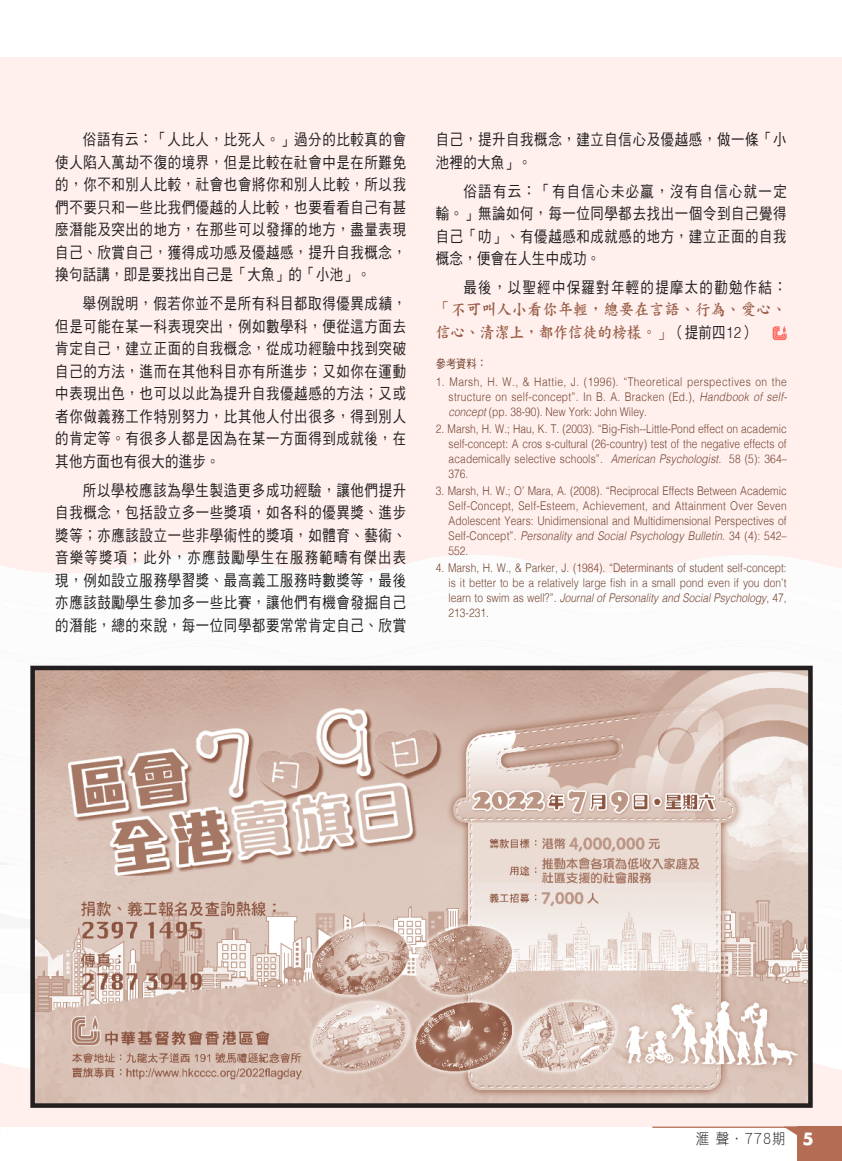
<style>
.page{position:relative;width:842px;height:1161px;background:#fff}
.page>*{position:absolute;margin:0;border:0;box-sizing:border-box;transform-origin:0 0}
.t1{font:16.5px/22.5px "DF Kai Shu HK W7";letter-spacing:.03em;color:#985c45;scale:.9 1}
.t2{font:15.75px/22.5px "DF Hei HK W5";letter-spacing:.05em;color:#231f20;text-align:justify;scale:.85 1}
.t3{font:15.75px "DF Hei HK W5";letter-spacing:.1em;color:#231f20;scale:.85 1}
.t4{font:15px "DF Hei HK W3";color:#231f20;scale:.9 1}
.t5{font:300 12px/15px "Helvetica";letter-spacing:.005em;color:#764532;text-align:justify;scale:.85 1}
.t6{font:12px "DF Hei HK W5";color:#764532;scale:.85 1}
.s1{font-family:"DF Hei HK W5";font-size:15.75px;color:#231f20}
.s2{font-family:"Helvetica";font-weight:300;font-size:15.75px;color:#231f20}
.s3{font-style:italic}
.s4{font-family:"Futura";font-weight:700;font-size:16.5px;color:#fff}
</style>
<div class="page">
<div style="left:0;top:57px;width:842px;height:1075px;background:#fff0ee"></div>
<svg style="left:0;top:555px;width:842px;height:290px"></svg>
<div style="left:0;top:589px;width:842px;height:25px;background:#fcfcfc"></div>
<div style="left:0;top:640px;width:842px;height:25px;background:#fcfcfc"></div>
<svg style="left:0;top:691px;width:842px;height:25px"></svg>
<svg style="left:0;top:742px;width:842px;height:25px"></svg>
<svg style="left:0;top:794px;width:842px;height:25px"></svg>
<svg style="left:0;top:845px;width:842px;height:25px"></svg>
<svg style="left:0;top:896px;width:842px;height:25px"></svg>
<svg style="left:0;top:947px;width:842px;height:25px"></svg>
<svg style="left:773px;top:326px;width:14px;height:14px"></svg>
<img style="left:36px;top:672px;width:771px;height:430px">
<div style="left:30px;top:666px;width:783px;height:442px;border:5px solid #231f20"></div>
<svg style="left:0;top:1126px;width:842px;height:35px"></svg>
<hr style="left:652px;top:1126px;width:165px;height:2px;background:#b46d54">
<h2 class="t2" style="left:55px;top:128px;width:414px;text-indent:28px">俗語有云：「人比人，比死人。」過分的比較真的會使人陷入萬劫不復的境界，但是比較在社會中是在所難免的，你不和別人比較，社會也會將你和別人比較，所以我們不要只和一些比我們優越的人比較，也要看看自己有甚麼潛能及突出的地方，在那些可以發揮的地方，盡量表現自己、欣賞自己，獲得成功感及優越感，提升自我概念，換句話講，即是要找出自己是「大魚」的「小池」。</h2>
<h2 class="t2" style="left:55px;top:292px;width:414px;text-indent:28px">舉例說明，假若你並不是所有科目都取得優異成績，但是可能在某一科表現突出，例如數學科，便從這方面去肯定自己，建立正面的自我概念，從成功經驗中找到突破自己的方法，進而在其他科目亦有所進步；又如你在運動中表現出色，也可以以此為提升自我優越感的方法；又或者你做義務工作特別努力，比其他人付出很多，得到別人的肯定等。有很多人都是因為在某一方面得到成就後，在其他方面也有很大的進步。</h2>
<h2 class="t2" style="left:55px;top:478px;width:414px;text-indent:28px">所以學校應該為學生製造更多成功經驗，讓他們提升自我概念，包括設立多一些獎項，如各科的優異獎、進步獎等；亦應該設立一些非學術性的獎項，如體育、藝術、音樂等獎項；此外，亦應鼓勵學生在服務範疇有傑出表現，例如設立服務學習獎、最高義工服務時數獎等，最後亦應該鼓勵學生參加多一些比賽，讓他們有機會發掘自己的潛能，總的來說，每一位同學都要常常肯定自己、欣賞</h2>
<h2 class="t2" style="left:436px;top:128px;width:414px">自己，提升自我概念，建立自信心及優越感，做一條「小池裡的大魚」。</h2>
<h2 class="t2" style="left:436px;top:180px;width:414px;text-indent:28px">俗語有云：「有自信心未必贏，沒有自信心就一定輸。」無論如何，每一位同學都去找出一個令到自己覺得自己「叻」、有優越感和成就感的地方，建立正面的自我概念，便會在人生中成功。</h2>
<h2 class="t3" style="left:463px;top:279px;width:382px">最後，以聖經中保羅對年輕的提摩太的勸勉作結：</h2>
<h1 class="t1" style="left:436px;top:298px;width:391px">「不可叫人小看你年輕，總要在言語、行為、愛心、信心、清潔上，都作信徒的榜樣。」<span class="s1">（提前四</span><span class="s2">12</span><span class="s1">）</span></h1>
<p class="t6" style="left:436px;top:358px;width:61px">參考資料：</p>
<p class="t5" style="left:449px;top:373px;width:400px;text-indent:-13px">1. Marsh, H. W., &amp; Hattie, J. (1996). “Theoretical perspectives on the structure on self-concept”. In B. A. Bracken (Ed.), <span class="s3">Handbook of self&shy;concept</span> (pp. 38-90). New York: John Wiley.</p>
<p class="t5" style="left:449px;top:420px;width:399px;text-indent:-13px">2. Marsh, H. W.; Hau, K. T. (2003). “Big-Fish--Little-Pond effect on academic self-concept: A cros s-cultural (26-country) test of the negative effects of academically selective schools”. <span class="s3">American Psychologist.</span> 58 (5): 364– 376.</p>
<p class="t5" style="left:449px;top:482px;width:399px;text-indent:-13px">3. Marsh, H. W.; O’ Mara, A. (2008). “Reciprocal Effects Between Academic Self-Concept, Self-Esteem, Achievement, and Attainment Over Seven Adolescent Years: Unidimensional and Multidimensional Perspectives of Self-Concept”. <span class="s3">Personality and Social Psychology Bulletin.</span> 34 (4): 542– 552.</p>
<p class="t5" style="left:449px;top:559px;width:399px;text-indent:-13px">4. Marsh, H. W., &amp; Parker, J. (1984). “Determinants of student self-concept: is it better to be a relatively large fish in a small pond even if you don’t learn to swim as well?”. <span class="s3">Journal of Personality and Social Psychology</span>, 47, 213-231.</p>
<p class="t4" style="left:696px;top:1131px;width:133px">滙 聲．778期 <span class="s4">5</span></p>
</div>
